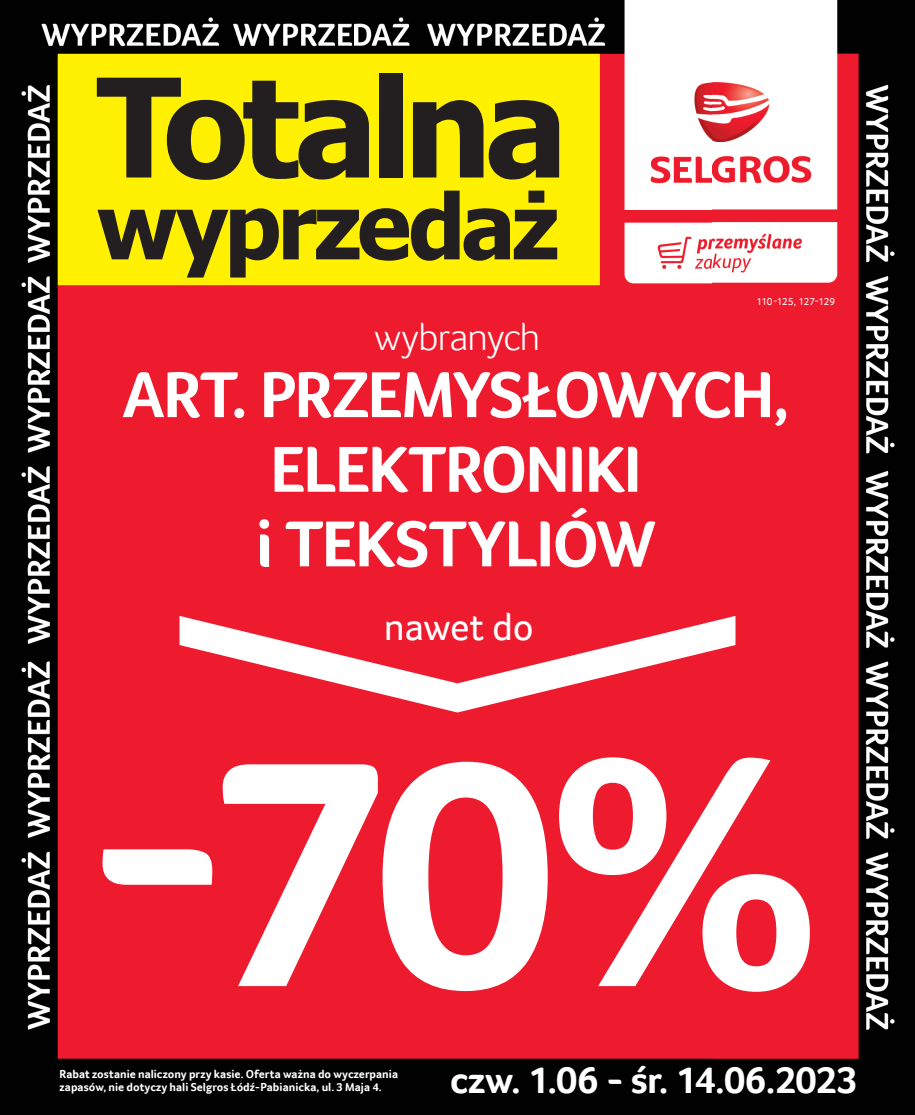
<style>
.page{position:relative;width:915px;height:1115px;background:#fff}
.page>*{position:absolute;margin:0;border:0;box-sizing:border-box;transform-origin:0 0}
.t1{font:700 334.05px "Transgourmet";color:#fff}
.t2{font:700 137.25px "Tahoma";letter-spacing:-.05em;color:#231f20}
.t3{font:700 90.45px "Tahoma";letter-spacing:-.045em;color:#231f20}
.t4{font:700 66.75px/74.6px "Transgourmet";letter-spacing:-.025em;color:#fff;text-align:center}
.t5{font:300 39px "Transgourmet";letter-spacing:-.03em;color:#fff}
.t6{font:39px "Transgourmet";letter-spacing:-.01em;color:#fff}
.t7{font:700 38.7px "Transgourmet";letter-spacing:-.01em;color:#fff}
.t8{font:700 11.7px/13.5px "Transgourmet";color:#fff}
.t9{font:10.5px "Transgourmet";letter-spacing:-.02em;color:#fff}
</style>
<div class="page">
<img style="left:0;top:0;width:914px;height:1114px">
<svg style="left:179px;top:615px;width:556px;height:97px;fill:#ee1a2e"></svg>
<h2 class="t2" style="left:97px;top:40px;width:472px">Totalna</h2>
<h3 class="t3" style="left:97px;top:169px;width:464px">wyprzedaż</h3>
<h3 class="t5" style="left:374px;top:314px;width:168px">wybranych</h3>
<p class="t9" style="left:756px;top:295px;width:80px">110-125, 127-129</p>
<h3 class="t4" style="left:122px;top:356px;width:668px">ART. PRZEMYSŁOWYCH,<br>ELEKTRONIKI<br>i TEKSTYLIÓW</h3>
<h3 class="t6" style="left:384px;top:603px;width:151px">nawet do</h3>
<h1 class="t1" style="left:81px;top:675px;width:744px">-70%</h1>
<p class="t8" style="left:60px;top:1066px;width:340px">Rabat zostanie naliczony przy kasie. Oferta ważna do wyczerpania zapasów, nie dotyczy hali Selgros Łódź-Pabianicka, ul. 3 Maja 4.</p>
<h3 class="t7" style="left:449px;top:1056px;width:409px">czw. 1.06 - śr. 14.06.2023</h3>
</div>
